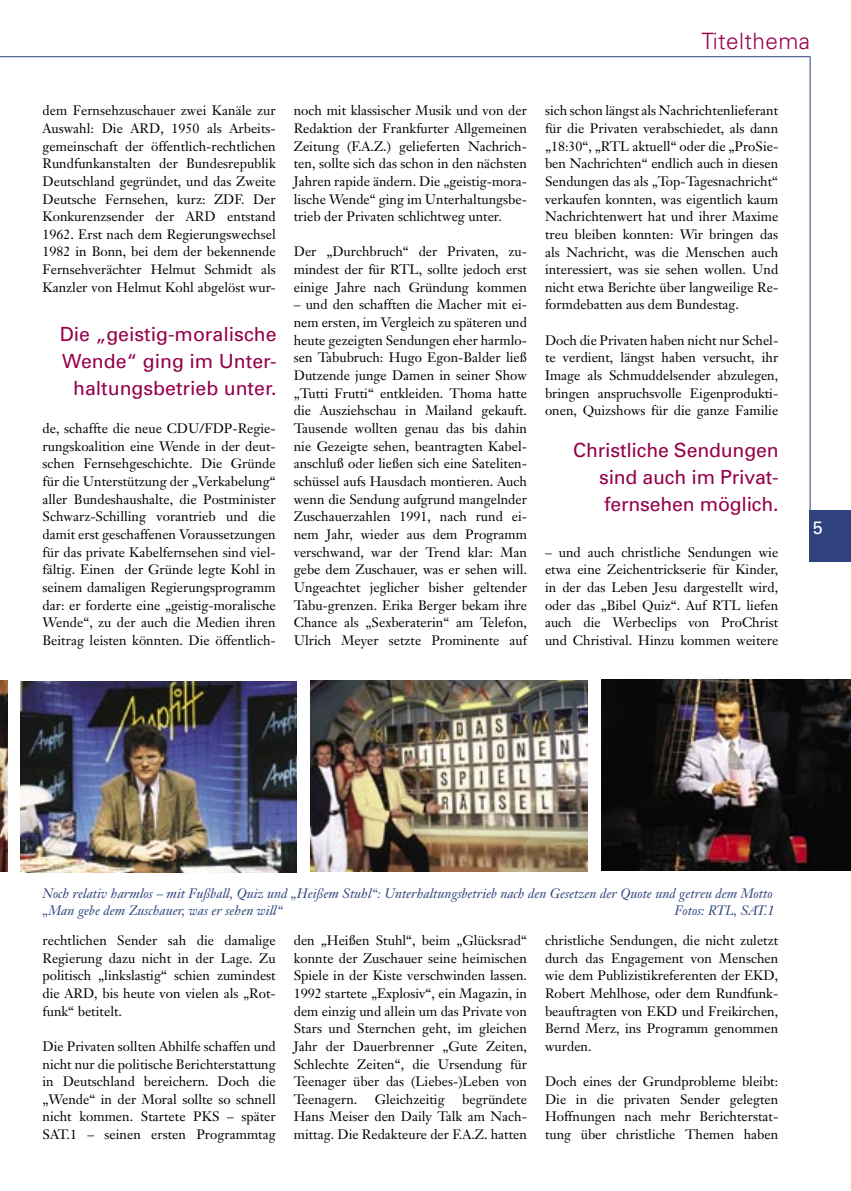
<style>
.page{position:relative;width:851px;height:1191px;background:#fff}
.page>*{position:absolute;margin:0;border:0;box-sizing:border-box;transform-origin:0 0}
.t1{font:300 22.5px "Univers";letter-spacing:.02em;color:#95004a}
.t2{font:19.5px/27px "Univers";color:#95004a;text-align:right}
.t3{font:18px "Univers";color:#fff}
.t4{font:13.5px/17.7px "Janson Text";color:#000;text-align:justify}
.t5{font:italic 13.5px/16.5px "Janson Text";color:#2f427d}
</style>
<div class="page">
<hr style="left:0;top:56px;width:810px;height:1px;background:#2f427d">
<div style="left:809px;top:510px;width:41px;height:51px;background:#2f427d"></div>
<hr style="left:809px;top:56px;width:1px;height:504px;background:#2f427d">
<img style="left:601px;top:679px;width:249px;height:191px">
<img style="left:0;top:680px;width:7px;height:192px">
<img style="left:311px;top:680px;width:276px;height:192px">
<img style="left:20px;top:681px;width:277px;height:191px">
<h1 class="t1" style="left:701px;top:28px;width:110px">Titelthema</h1>
<p class="t4" style="left:43px;top:102px;width:235px">dem Fernsehzuschauer zwei Kanäle zur Auswahl: Die ARD, 1950 als Arbeits&shy;gemeinschaft der öffentlich-rechtlichen Rundfunkanstalten der Bundesrepublik Deutschland gegründet, und das Zweite Deutsche Fernsehen, kurz: ZDF. Der Konkurenzsender der ARD entstand 1962. Erst nach dem Regierungswechsel 1982 in Bonn, bei dem der bekennende Fernsehverächter Helmut Schmidt als Kanzler von Helmut Kohl abgelöst wur-</p>
<h2 class="t2" style="left:60px;top:322px;width:218px">Die „geistig-moralische<br>Wende“ ging im Unter&shy;haltungsbetrieb unter.</h2>
<p class="t4" style="left:43px;top:420px;width:235px">de, schaffte die neue CDU/FDP-Regie&shy;rungskoalition eine Wende in der deut&shy;schen Fernsehgeschichte. Die Gründe für die Unterstützung der „Verkabelung“ aller Bundeshaushalte, die Postminister Schwarz-Schilling vorantrieb und die damit erst geschaffenen Voraussetzungen für das private Kabelfernsehen sind viel&shy;fältig. Einen der Gründe legte Kohl in seinem damaligen Regierungsprogramm dar: er forderte eine „geistig-moralische Wende“, zu der auch die Medien ihren Beitrag leisten könnten. Die öffentlich-</p>
<p class="t4" style="left:294px;top:102px;width:235px">noch mit klassischer Musik und von der Redaktion der Frankfurter Allgemeinen Zeitung (F.A.Z.) gelieferten Nachrich&shy;ten, sollte sich das schon in den nächsten Jahren rapide ändern. Die „geistig-mora&shy;lische Wende“ ging im Unterhaltungsbe&shy;trieb der Privaten schlichtweg unter.</p>
<p class="t4" style="left:294px;top:243px;width:235px">Der „Durchbruch“ der Privaten, zu&shy;mindest der für RTL, sollte jedoch erst einige Jahre nach Gründung kommen</p>
<p class="t4" style="left:294px;top:296px;width:235px">– und den schafften die Macher mit ei&shy;nem ersten, im Vergleich zu späteren und heute gezeigten Sendungen eher harmlo&shy;sen Tabubruch: Hugo Egon-Balder ließ Dutzende junge Damen in seiner Show „Tutti Frutti“ entkleiden. Thoma hatte die Ausziehschau in Mailand gekauft.<br>Tausende wollten genau das bis dahin nie Gezeigte sehen, beantragten Kabel&shy;anschluß oder ließen sich eine Sateliten&shy;schüssel aufs Hausdach montieren. Auch wenn die Sendung aufgrund mangelnder Zuschauerzahlen 1991, nach rund ei&shy;nem Jahr, wieder aus dem Programm verschwand, war der Trend klar: Man gebe dem Zuschauer, was er sehen will.<br>Ungeachtet jeglicher bisher geltender Tabu-grenzen. Erika Berger bekam ihre Chance als „Sexberaterin“ am Telefon, Ulrich Meyer setzte Prominente auf</p>
<p class="t4" style="left:545px;top:102px;width:235px">sich schon längst als Nachrichtenlieferant für die Privaten verabschiedet, als dann „18:30“, „RTL aktuell“ oder die „ProSie&shy;ben Nachrichten“ endlich auch in diesen Sendungen das als „Top-Tagesnachricht“ verkaufen konnten, was eigentlich kaum Nachrichtenwert hat und ihrer Maxime treu bleiben konnten: Wir bringen das als Nachricht, was die Menschen auch interessiert, was sie sehen wollen. Und nicht etwa Berichte über langweilige Re&shy;formdebatten aus dem Bundestag.</p>
<p class="t4" style="left:545px;top:331px;width:235px">Doch die Privaten haben nicht nur Schel&shy;te verdient, längst haben versucht, ihr Image als Schmuddelsender abzulegen, bringen anspruchsvolle Eigenprodukti&shy;onen, Quizshows für die ganze Familie</p>
<h2 class="t2" style="left:599px;top:438px;width:181px;text-align:justify;text-indent:-26px">Christliche Sendungen sind auch im Privat&shy;fernsehen möglich.</h2>
<p class="t4" style="left:545px;top:543px;width:235px">– und auch christliche Sendungen wie etwa eine Zeichentrickserie für Kinder, in der das Leben Jesu dargestellt wird, oder das „Bibel Quiz“. Auf RTL liefen auch die Werbeclips von ProChrist und Christival. Hinzu kommen weitere</p>
<h3 class="t3" style="left:812px;top:520px;width:12px">5</h3>
<p class="t5" style="left:43px;top:886px;width:731px">Noch relativ harmlos – mit Fußball, Quiz und „Heißem Stuhl“: Unterhaltungsbetrieb nach den Gesetzen der Quote und getreu dem Motto „Man gebe dem Zuschauer, was er sehen will“</p>
<p class="t5" style="left:674px;top:902px;width:101px">Fotos: RTL, SAT.1</p>
<p class="t4" style="left:43px;top:931px;width:235px">rechtlichen Sender sah die damalige Regierung dazu nicht in der Lage. Zu politisch „linkslastig“ schien zumindest die ARD, bis heute von vielen als „Rot&shy;funk“ betitelt.</p>
<p class="t4" style="left:43px;top:1037px;width:235px">Die Privaten sollten Abhilfe schaffen und nicht nur die politische Berichterstattung in Deutschland bereichern. Doch die „Wende“ in der Moral sollte so schnell nicht kommen. Startete PKS – später SAT.1 – seinen ersten Programmtag</p>
<p class="t4" style="left:294px;top:931px;width:235px">den „Heißen Stuhl“, beim „Glücksrad“ konnte der Zuschauer seine heimischen Spiele in der Kiste verschwinden lassen.<br>1992 startete „Explosiv“, ein Magazin, in dem einzig und allein um das Private von Stars und Sternchen geht, im gleichen Jahr der Dauerbrenner „Gute Zeiten, Schlechte Zeiten“, die Ursendung für Teenager über das (Liebes-)Leben von Teenagern.</p>
<p class="t4" style="left:294px;top:1090px;width:235px;text-indent:168px">begründete Hans Meiser den Daily Talk am Nach&shy;mittag. Die Redakteure der F.A.Z. hatten</p>
<p class="t4" style="left:375px;top:1090px;width:71px">Gleichzeitig</p>
<p class="t4" style="left:545px;top:931px;width:235px">christliche Sendungen, die nicht zuletzt durch das Engagement von Menschen wie dem Publizistikreferenten der EKD, Robert Mehlhose, oder dem Rundfunk&shy;beauftragten von EKD und Freikirchen, Bernd Merz, ins Programm genommen wurden.</p>
<p class="t4" style="left:545px;top:1073px;width:235px">Doch eines der Grundprobleme bleibt:<br>Die in die privaten Sender gelegten Hoffnungen nach mehr Berichterstat&shy;tung über christliche Themen haben</p>
</div>
